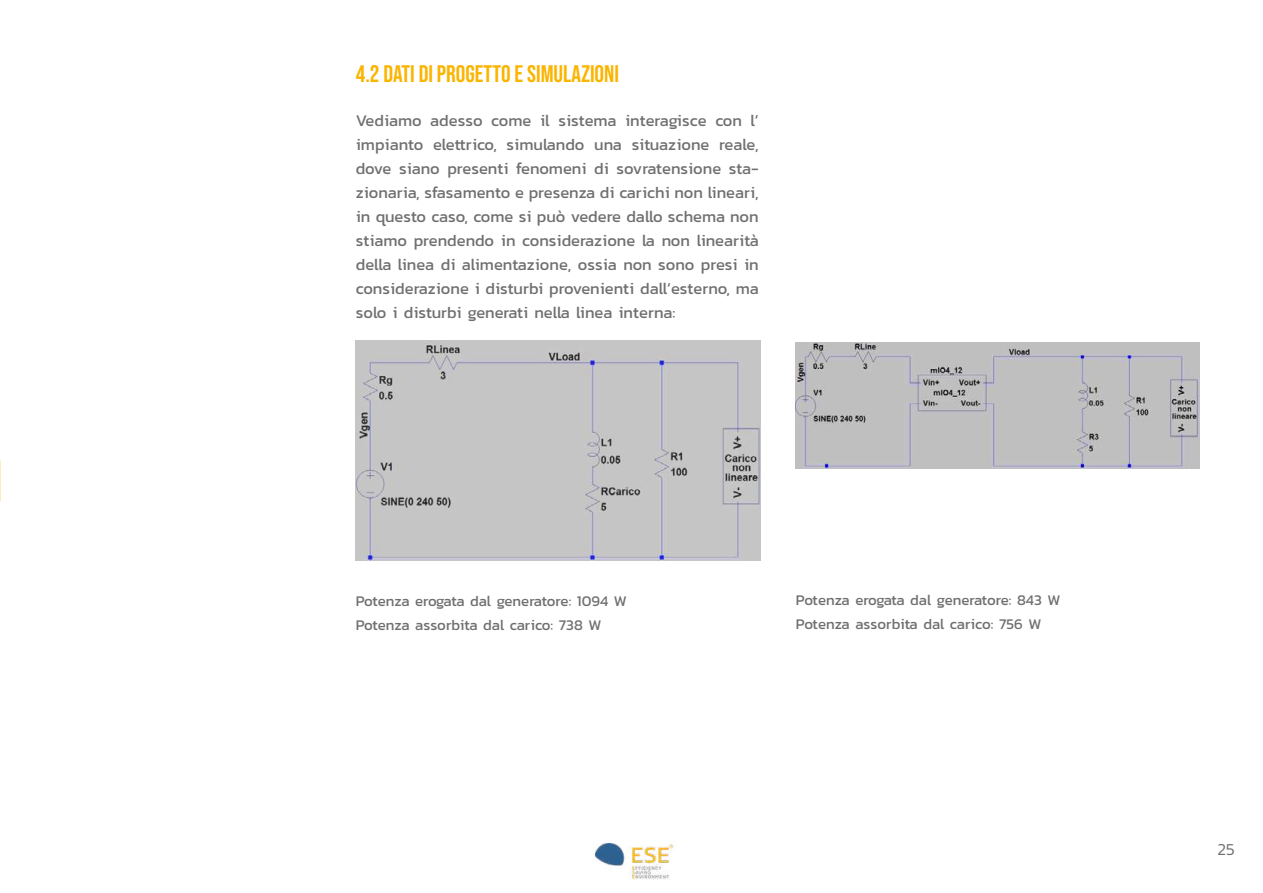
<style>
.page{position:relative;width:1263px;height:893px;background:#fff}
.page>*{position:absolute;margin:0;border:0;box-sizing:border-box;transform-origin:0 0}
.t1{font:24px "Bebas Neue";color:#fab500}
.t2{font:300 16.95px "Kanit";color:#706f6f}
.t3{font:16.5px/24px "Kanit";color:#706f6f;text-align:justify}
.t4{font:15px/24px "Kanit";color:#706f6f}
</style>
<div class="page">
<img style="left:594px;top:842px;width:80px;height:38px">
<img style="left:356px;top:341px;width:405px;height:219px">
<img style="left:796px;top:342px;width:403px;height:127px">
<hr style="left:0;top:460px;width:1px;height:63px;background:#f7b300">
<h1 class="t1" style="left:356px;top:60px;width:265px">4.2 DATI DI PROGETTO E SIMULAZIONI</h1>
<p class="t3" style="left:356px;top:108px;width:404px">Vediamo adesso come il sistema interagisce con l’ impianto elettrico, simulando una situazione reale, dove siano presenti fenomeni di sovratensione sta&shy;zionaria, sfasamento e presenza di carichi non lineari, in questo caso, come si può vedere dallo schema non stiamo prendendo in considerazione la non linearità della linea di alimentazione, ossia non sono presi in considerazione i disturbi provenienti dall’esterno, ma solo i disturbi generati nella linea interna:</p>
<p class="t4" style="left:356px;top:588px;width:273px">Potenza erogata dal generatore: 1094 W<br>Potenza assorbita dal carico: 738 W</p>
<p class="t4" style="left:796px;top:587px;width:266px">Potenza erogata dal generatore: 843 W<br>Potenza assorbita dal carico: 756 W</p>
<p class="t2" style="left:1217px;top:837px;width:19px">25</p>
</div>
